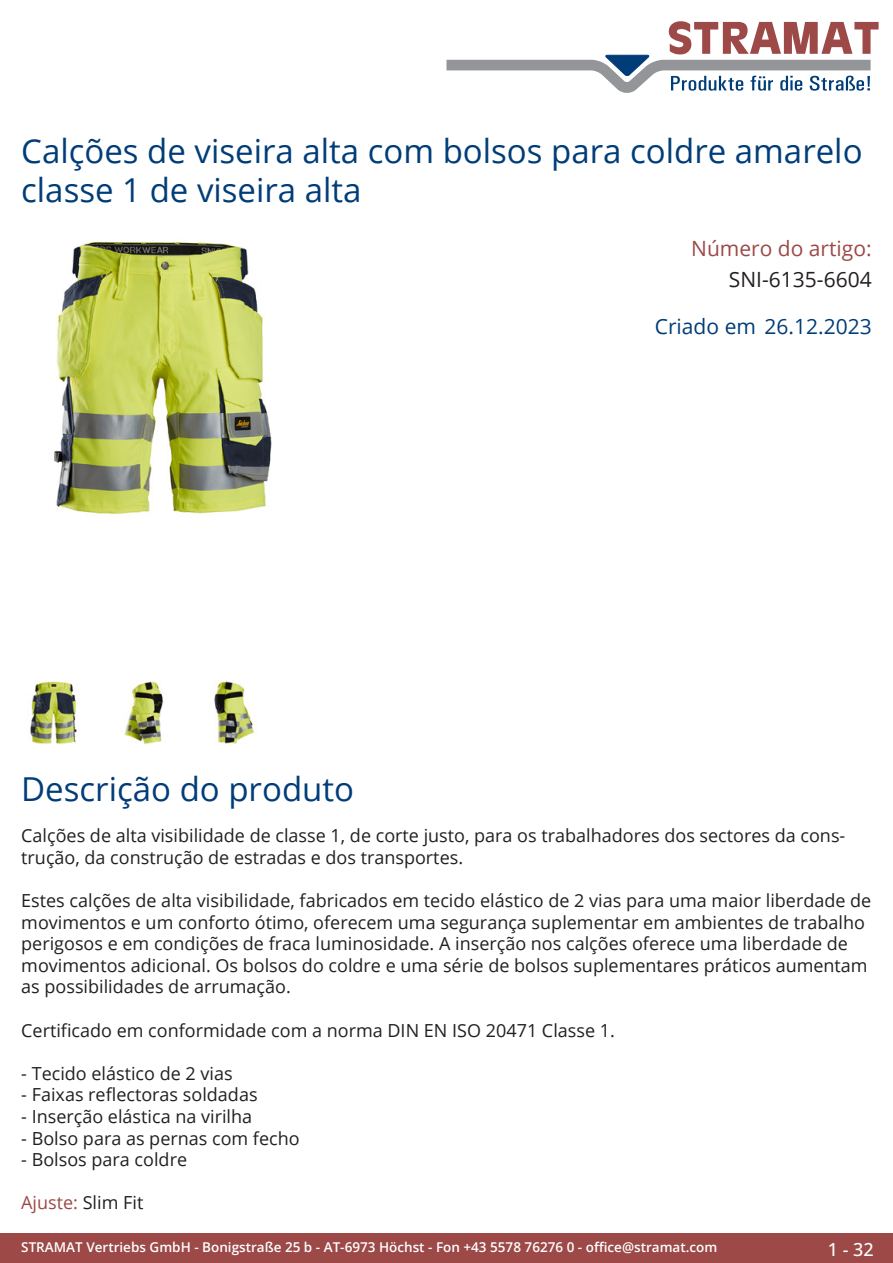
<style>
.page{position:relative;width:893px;height:1263px;background:#fff}
.page>*{position:absolute;margin:0;border:0;box-sizing:border-box;transform-origin:0 0}
.Produkttitel{font:33px/39.6px "Open Sans";color:#003d78}
.Erstellungsdatum{font:21px "Open Sans";color:#003d78}
.TechDaten_Überschrif{font:21px "Open Sans";color:#9c4948}
.TechDaten_Inhalt{font:21px "Open Sans";color:#231f20}
.Beschreibung_Text{font:18px/21.6px "Open Sans";color:#231f20}
.Beschreibung_Text-2{font:18px "Open Sans";color:#9c4948}
.t1{font:500 18px "Open Sans";color:#fff}
.t2{font:600 13.5px "Open Sans";color:#fff}
.s1{color:#231f20}
</style>
<div class="page">
<div style="left:0;top:1233px;width:893px;height:30px;background:#9c4948"></div>
<svg style="left:446px;top:21px;width:433px;height:72px"></svg>
<img style="left:54px;top:241px;width:218px;height:274px">
<img style="left:30px;top:681px;width:47px;height:63px">
<img style="left:124px;top:681px;width:39px;height:63px">
<img style="left:214px;top:681px;width:41px;height:63px">
<p class="Produkttitel" style="left:21px;top:130px;width:843px">Calções de viseira alta com bolsos para coldre amarelo classe 1 de viseira alta</p>
<p class="TechDaten_Überschrif" style="left:691px;top:234px;width:182px">Número do artigo:</p>
<p class="TechDaten_Inhalt" style="left:729px;top:265px;width:144px">SNI-6135-6604</p>
<p class="Erstellungsdatum" style="left:655px;top:312px;width:218px">Criado em 26.12.2023</p>
<p class="Produkttitel" style="left:21px;top:768px;width:334px">Descrição do produto</p>
<p class="Beschreibung_Text" style="left:21px;top:824px;width:826px">Calções de alta visibilidade de classe 1, de corte justo, para os trabalhadores dos sectores da cons&shy;trução, da construção de estradas e dos transportes.</p>
<p class="Beschreibung_Text" style="left:21px;top:889px;width:852px">Estes calções de alta visibilidade, fabricados em tecido elástico de 2 vias para uma maior liberdade de movimentos e um conforto ótimo, oferecem uma segurança suplementar em ambientes de trabalho perigosos e em condições de fraca luminosidade. A inserção nos calções oferece uma liberdade de movimentos adicional. Os bolsos do coldre e uma série de bolsos suplementares práticos aumentam as possibilidades de arrumação.</p>
<p class="Beschreibung_Text" style="left:21px;top:1019px;width:595px">Certificado em conformidade com a norma DIN EN ISO 20471 Classe 1.</p>
<p class="Beschreibung_Text" style="left:21px;top:1062px;width:213px">- Tecido elástico de 2 vias</p>
<p class="Beschreibung_Text" style="left:21px;top:1083px;width:238px">- Faixas reflectoras soldadas</p>
<p class="Beschreibung_Text" style="left:21px;top:1105px;width:232px">- Inserção elástica na virilha</p>
<p class="Beschreibung_Text" style="left:21px;top:1127px;width:280px">- Bolso para as pernas com fecho</p>
<p class="Beschreibung_Text" style="left:21px;top:1148px;width:167px">- Bolsos para coldre</p>
<p class="Beschreibung_Text-2" style="left:21px;top:1190px;width:124px">Ajuste: <span class="s1">Slim Fit</span></p>
<p class="t2" style="left:21px;top:1238px;width:698px">STRAMAT Vertriebs GmbH - Bonigstraße 25 b - AT-6973 Höchst - Fon +43 5578 76276 0 - office@stramat.com</p>
<p class="t1" style="left:828px;top:1237px;width:48px">1 - 32</p>
</div>
